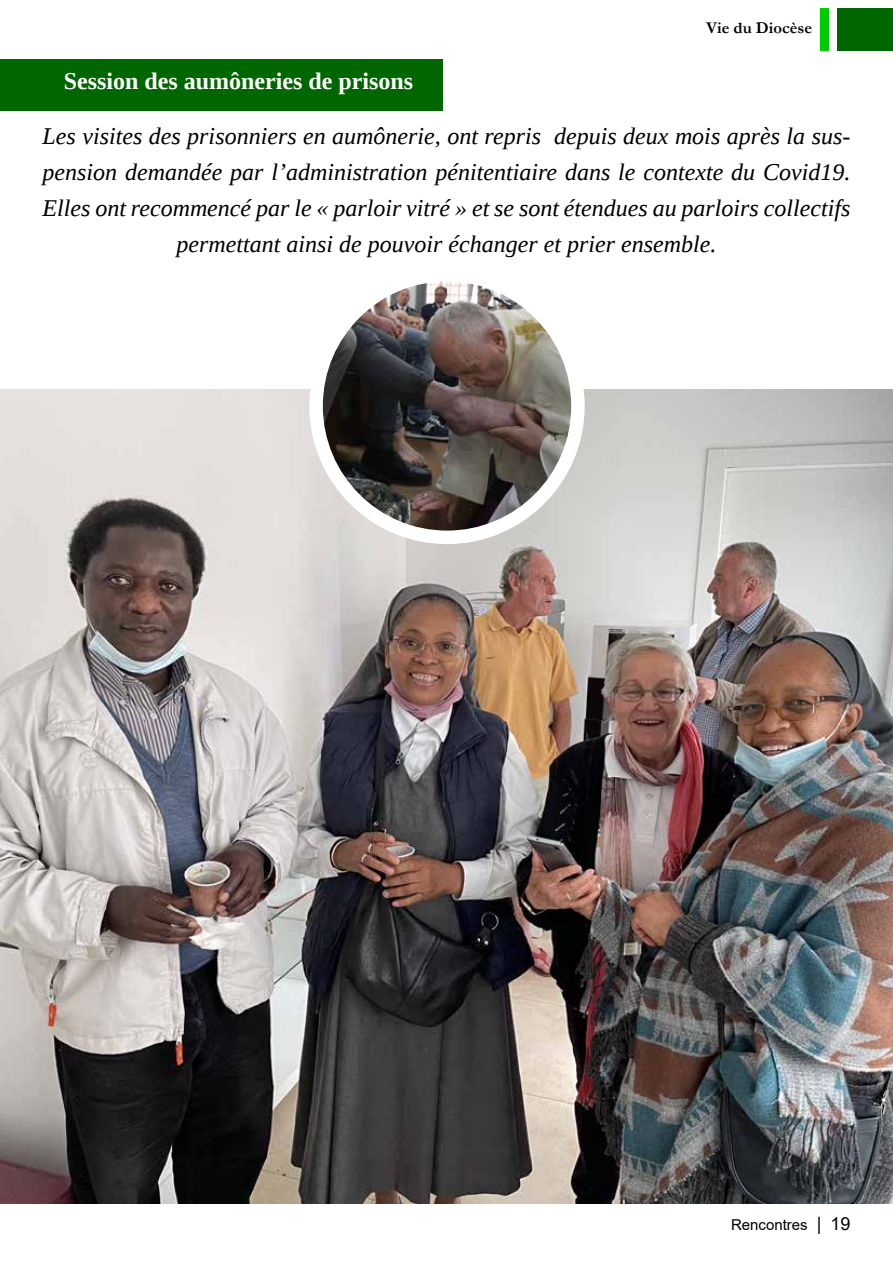
<style>
.page{position:relative;width:893px;height:1263px;background:#fff}
.page>*{position:absolute;margin:0;border:0;box-sizing:border-box;transform-origin:0 0}
.t1{font:italic 24px/36px "Liberation Serif";color:#000;text-align:center}
.t2{font:700 24px "Liberation Serif";color:#fff}
.t3{font:700 16.5px "Garamond";color:#000}
.t4{font:15px "Arial";color:#000}
.s1{font-size:18px}
</style>
<div class="page">
<div style="left:838px;top:9px;width:55px;height:42px;background:#060"></div>
<div style="left:821px;top:9px;width:8px;height:42px;background:#0c0"></div>
<img style="left:0;top:389px;width:893px;height:814px">
<div style="left:0;top:60px;width:442px;height:51px;background:#060"></div>
<img style="left:316px;top:283px;width:262px;height:250px">
<div style="left:309px;top:268px;width:276px;height:276px;border:14px solid #fff;border-radius:50%"></div>
<p class="t2" style="left:64px;top:64px;width:351px">Session des aumôneries de prisons</p>
<p class="t3" style="left:706px;top:17px;width:107px">Vie du Diocèse</p>
<p class="t1" style="left:43px;top:118px;width:809px">Les visites des prisonniers en aumônerie, ont repris depuis deux mois après la sus&shy;pension demandée par l’administration pénitentiaire dans le contexte du Covid19.<br>Elles ont recommencé par le « parloir vitré » et se sont étendues au parloirs collectifs permettant ainsi de pouvoir échanger et prier ensemble.</p>
<p class="t4" style="left:731px;top:1214px;width:121px">Rencontres <span class="s1">| 19</span></p>
</div>
